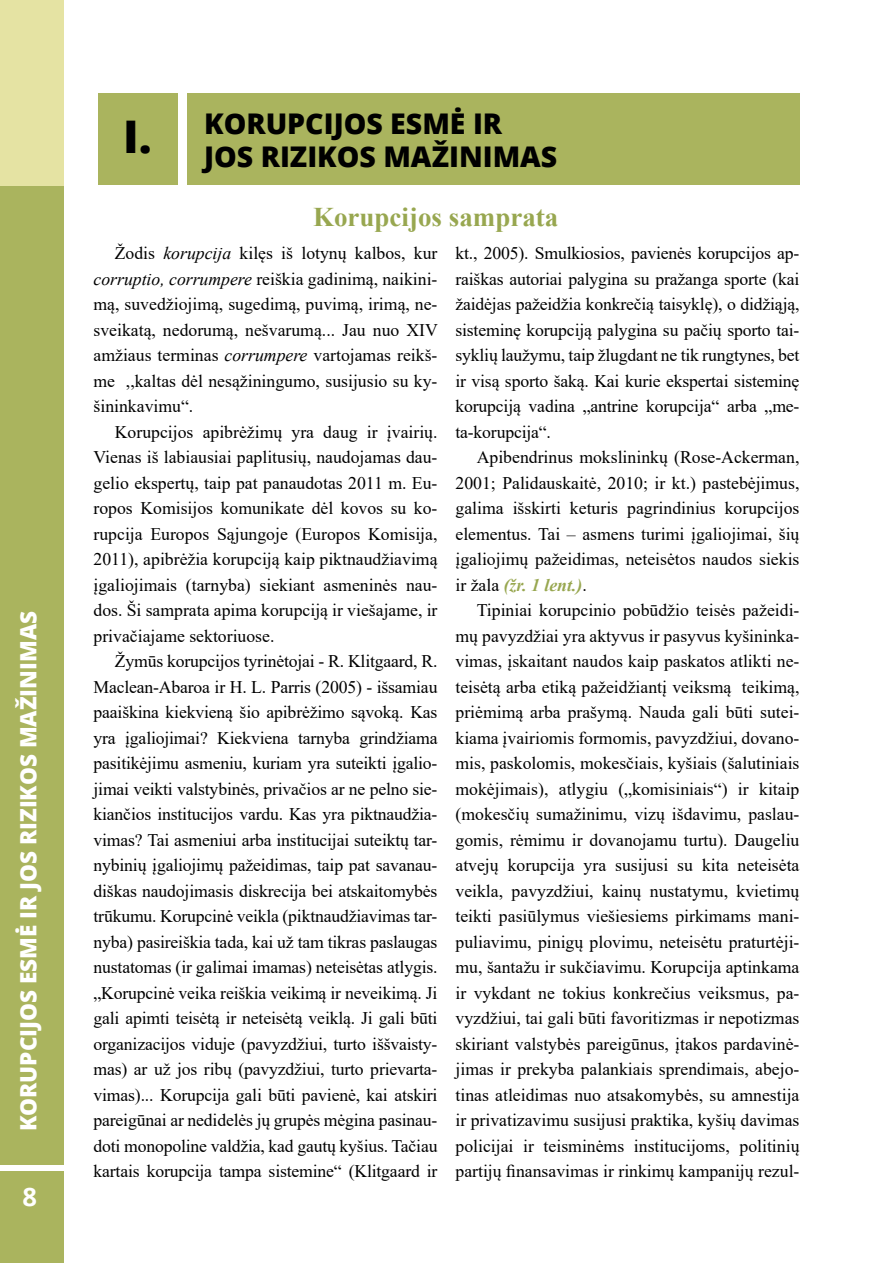
<style>
.page{position:relative;width:893px;height:1263px;background:#fff}
.page>*{position:absolute;margin:0;border:0;box-sizing:border-box;transform-origin:0 0}
.t1{font:800 45px "Open Sans";color:#000}
.t2{font:800 28.5px/33px "Open Sans";color:#000}
.t3{font:700 27px "Times New Roman";color:#98a750}
.t4{font:700 25.5px "Open Sans";color:#fff}
.t5{font:800 22.5px "Open Sans";color:#fff}
.t6{font:17.7px/25.5px "Times New Roman";color:#000;text-align:justify}
.s1{font-style:italic}
.s2{font-weight:700;font-style:italic;color:#98a750}
</style>
<div class="page">
<div style="left:0;top:0;width:64px;height:1263px;background:#aab45e"></div>
<div style="left:0;top:1165px;width:79px;height:6px;background:#fff"></div>
<div style="left:187px;top:94px;width:612px;height:91px;background:#aab45e"></div>
<div style="left:98px;top:94px;width:79px;height:91px;background:#aab45e"></div>
<div style="left:0;top:0;width:64px;height:185px;background:#e5e3a3"></div>
<p class="t5" style="left:11px;top:1131px;width:522px;rotate:-90deg">KORUPCIJOS ESMĖ IR JOS RIZIKOS MAŽINIMAS</p>
<h3 class="t4" style="left:12px;top:1179px;width:16px">8</h3>
<h3 class="t4" style="left:22px;top:1179px;width:16px">8</h3>
<h1 class="t1" style="left:123px;top:102px;width:30px">I.</h1>
<h2 class="t2" style="left:204px;top:106px;width:355px">KORUPCIJOS ESMĖ IR<br>JOS RIZIKOS MAŽINIMAS</h2>
<h3 class="t3" style="left:313px;top:197px;width:247px">Korupcijos samprata</h3>
<p class="t6" style="left:94px;top:240px;width:346px;text-indent:21px">Žodis <span class="s1">korupcija</span> kilęs iš lotynų kalbos, kur <span class="s1">corruptio, corrumpere</span> reiškia gadinimą, naikini&shy;mą, suvedžiojimą, sugedimą, puvimą, irimą, ne&shy;sveikatą, nedorumą, nešvarumą... Jau nuo XIV amžiaus terminas <span class="s1">corrumpere</span> vartojamas reikš&shy;me ,,kaltas dėl nesąžiningumo, susijusio su ky&shy;šininkavimu“.</p>
<p class="t6" style="left:94px;top:419px;width:345px;text-indent:21px">Korupcijos apibrėžimų yra daug ir įvairių.<br>Vienas iš labiausiai paplitusių, naudojamas dau&shy;gelio ekspertų, taip pat panaudotas 2011 m. Eu&shy;ropos Komisijos komunikate dėl kovos su ko&shy;rupcija Europos Sąjungoje (Europos Komisija, 2011), apibrėžia korupciją kaip piktnaudžiavimą įgaliojimais (tarnyba) siekiant asmeninės nau&shy;dos. Ši samprata apima korupciją ir viešajame, ir privačiajame sektoriuose.</p>
<p class="t6" style="left:94px;top:648px;width:345px;text-indent:21px">Žymūs korupcijos tyrinėtojai - R. Klitgaard, R.<br>Maclean-Abaroa ir H. L. Parris (2005) - išsamiau paaiškina kiekvieną šio apibrėžimo sąvoką. Kas yra įgaliojimai? Kiekviena tarnyba grindžiama pasitikėjimu asmeniu, kuriam yra suteikti įgalio&shy;jimai veikti valstybinės, privačios ar ne pelno sie&shy;kiančios institucijos vardu. Kas yra piktnaudžia&shy;vimas? Tai asmeniui arba institucijai suteiktų tar&shy;nybinių įgaliojimų pažeidimas, taip pat savanau&shy;diškas naudojimasis diskrecija bei atskaitomybės trūkumu. Korupcinė veikla (piktnaudžiavimas tar&shy;nyba) pasireiškia tada, kai už tam tikras paslaugas nustatomas (ir galimai imamas) neteisėtas atlygis. „Korupcinė veika reiškia veikimą ir neveikimą. Ji gali apimti teisėtą ir neteisėtą veiklą. Ji gali būti organizacijos viduje (pavyzdžiui, turto iššvaisty&shy;mas) ar už jos ribų (pavyzdžiui, turto prievarta&shy;vimas)... Korupcija gali būti pavienė, kai atskiri pareigūnai ar nedidelės jų grupės mėgina pasinau&shy;doti monopoline valdžia, kad gautų kyšius. Tačiau kartais korupcija tampa sistemine“ (Klitgaard ir</p>
<p class="t6" style="left:455px;top:240px;width:345px">kt., 2005). Smulkiosios, pavienės korupcijos ap&shy;raiškas autoriai palygina su pražanga sporte (kai žaidėjas pažeidžia konkrečią taisyklę), o didžiąją, sisteminę korupciją palygina su pačių sporto tai&shy;syklių laužymu, taip žlugdant ne tik rungtynes, bet ir visą sporto šaką. Kai kurie ekspertai sisteminę korupciją vadina „antrine korupcija“ arba „me&shy;ta-korupcija“.</p>
<p class="t6" style="left:455px;top:444px;width:345px;text-indent:21px">Apibendrinus mokslininkų (Rose-Ackerman, 2001; Palidauskaitė, 2010; ir kt.) pastebėjimus, galima išskirti keturis pagrindinius korupcijos elementus. Tai – asmens turimi įgaliojimai, šių įgaliojimų pažeidimas, neteisėtos naudos siekis ir žala <span class="s2">(žr. 1 lent.)</span>.</p>
<p class="t6" style="left:455px;top:597px;width:345px;text-indent:21px">Tipiniai korupcinio pobūdžio teisės pažeidi&shy;mų pavyzdžiai yra aktyvus ir pasyvus kyšininka&shy;vimas, įskaitant naudos kaip paskatos atlikti ne&shy;teisėtą arba etiką pažeidžiantį veiksmą teikimą, priėmimą arba prašymą. Nauda gali būti sutei&shy;kiama įvairiomis formomis, pavyzdžiui, dovano&shy;mis, paskolomis, mokesčiais, kyšiais (šalutiniais mokėjimais), atlygiu („komisiniais“) ir kitaip (mokesčių sumažinimu, vizų išdavimu, paslau&shy;gomis, rėmimu ir dovanojamu turtu). Daugeliu atvejų korupcija yra susijusi su kita neteisėta veikla, pavyzdžiui, kainų nustatymu, kvietimų teikti pasiūlymus viešiesiems pirkimams mani&shy;puliavimu, pinigų plovimu, neteisėtu praturtėji&shy;mu, šantažu ir sukčiavimu. Korupcija aptinkama ir vykdant ne tokius konkrečius veiksmus, pa&shy;vyzdžiui, tai gali būti favoritizmas ir nepotizmas skiriant valstybės pareigūnus, įtakos pardavinė&shy;jimas ir prekyba palankiais sprendimais, abejo&shy;tinas atleidimas nuo atsakomybės, su amnestija ir privatizavimu susijusi praktika, kyšių davimas policijai ir teisminėms institucijoms, politinių partijų finansavimas ir rinkimų kampanijų rezul-</p>
</div>
